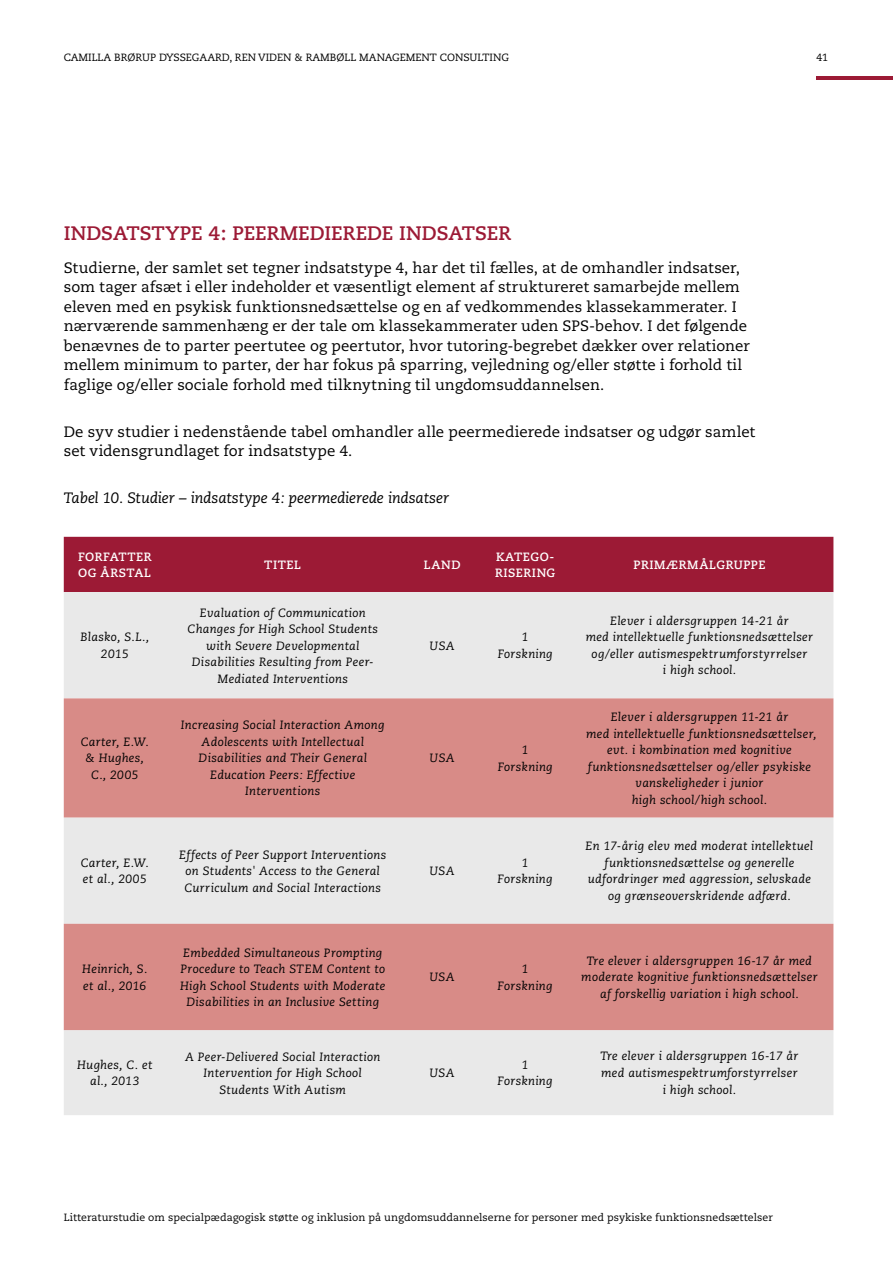
<style>
.page{position:relative;width:893px;height:1263px;background:#fff}
.page>*{position:absolute;margin:0;border:0;box-sizing:border-box;transform-origin:0 0}
.t1{font:700 19.5px "Caecilia";letter-spacing:-.005em;color:#9c1a35}
.t2{font:15px/19.5px "Caecilia";color:#000}
.t3{font:italic 15px "Caecilia";letter-spacing:-.01em;color:#000}
.t4{font:italic 12px/16.5px "Caecilia";letter-spacing:.025em;color:#000;text-align:center}
.t5{font:700 12px/16.5px "Caecilia";letter-spacing:.045em;color:#fff}
.t6{font:10.5px "Caecilia";letter-spacing:.005em;color:#000}
</style>
<div class="page">
<hr style="left:816px;top:76px;width:77px;height:4px;background:#9c1a35">
<div style="left:64px;top:537px;width:769px;height:55px;background:#9c1a35"></div>
<div style="left:64px;top:592px;width:769px;height:523px;background:#e9e9e9"></div>
<svg style="left:64px;top:698px;width:769px;height:332px;background:#dda9a6"></svg>
<p class="t6" style="left:64px;top:52px;width:447px">CAMILLA BRØRUP DYSSEGAARD, REN VIDEN &amp; RAMBØLL MANAGEMENT CONSULTING</p>
<p class="t6" style="left:816px;top:52px;width:13px">41</p>
<h1 class="t1" style="left:64px;top:222px;width:449px">INDSATSTYPE 4: PEERMEDIEREDE INDSATSER</h1>
<p class="t2" style="left:64px;top:258px;width:688px">Studierne, der samlet set tegner indsatstype 4, har det til fælles, at de omhandler indsatser, som tager afsæt i eller indeholder et væsentligt element af struktureret samarbejde mellem eleven med en psykisk funktionsnedsættelse og en af vedkommendes klassekammerater. I nærværende sammenhæng er der tale om klassekammerater uden SPS-behov. I det følgende benævnes de to parter peertutee og peertutor, hvor tutoring-begrebet dækker over relationer mellem minimum to parter, der har fokus på sparring, vejledning og/eller støtte i forhold til faglige og/eller sociale forhold med tilknytning til ungdomsuddannelsen.</p>
<p class="t2" style="left:64px;top:422px;width:693px">De syv studier i nedenstående tabel omhandler alle peermedierede indsatser og udgør samlet set vidensgrundlaget for indsatstype 4.</p>
<p class="t3" style="left:64px;top:490px;width:387px">Tabel 10. Studier – indsatstype 4: peermedierede indsatser</p>
<p class="t5" style="left:78px;top:549px;width:75px">FORFATTER<br>OG ÅRSTAL</p>
<p class="t5" style="left:264px;top:557px;width:39px">TITEL</p>
<p class="t5" style="left:424px;top:557px;width:38px">LAND</p>
<p class="t5" style="left:495px;top:549px;width:62px">KATEGO-<br>RISERING</p>
<p class="t5" style="left:633px;top:557px;width:134px">PRIMÆRMÅLGRUPPE</p>
<p class="t4" style="left:80px;top:629px;width:70px">Blasko, S.L.,<br>2015</p>
<p class="t4" style="left:81px;top:734px;width:70px">Carter, E.W. &amp; Hughes,<br>C., 2005</p>
<p class="t4" style="left:188px;top:604px;width:192px">Evaluation of Communication<br>Changes for High School Students with Severe Developmental<br>Disabilities Resulting from Peer-<br>Mediated Interventions</p>
<p class="t4" style="left:181px;top:717px;width:205px">Increasing Social Interaction Among<br>Adolescents with Intellectual<br>Disabilities and Their General<br>Education Peers: Effective<br>Interventions</p>
<p class="t4" style="left:81px;top:855px;width:70px;text-align:left">Carter, E.W. et al., 2005</p>
<p class="t4" style="left:179px;top:846px;width:208px">Effects of Peer Support Interventions on Students' Access to the General<br>Curriculum and Social Interactions</p>
<p class="t4" style="left:82px;top:961px;width:67px;text-align:left">Heinrich, S. et al., 2016</p>
<p class="t4" style="left:180px;top:944px;width:207px">Embedded Simultaneous Prompting Procedure to Teach STEM Content to High School Students with Moderate Disabilities in an Inclusive Setting</p>
<p class="t4" style="left:77px;top:1057px;width:76px">Hughes, C. et al., 2013</p>
<p class="t4" style="left:185px;top:1048px;width:197px">A Peer-Delivered Social Interaction<br>Intervention for High School<br>Students With Autism</p>
<p class="t4" style="left:430px;top:637px;width:27px">USA</p>
<p class="t4" style="left:498px;top:629px;width:56px">1<br>Forskning</p>
<p class="t4" style="left:430px;top:750px;width:27px">USA</p>
<p class="t4" style="left:498px;top:742px;width:56px">1<br>Forskning</p>
<p class="t4" style="left:430px;top:863px;width:27px">USA</p>
<p class="t4" style="left:498px;top:855px;width:56px">1<br>Forskning</p>
<p class="t4" style="left:586px;top:613px;width:229px">Elever i aldersgruppen 14-21 år<br>med intellektuelle funktionsnedsættelser og/eller autismespektrumforstyrrelser<br>i high school.</p>
<p class="t4" style="left:586px;top:709px;width:232px">Elever i aldersgruppen 11-21 år<br>med intellektuelle funktionsnedsættelser, evt. i kombination med kognitive funktionsnedsættelser og/eller psykiske vanskeligheder i junior<br>high school/high school.</p>
<p class="t4" style="left:586px;top:838px;width:229px">En 17-årig elev med moderat intellektuel funktionsnedsættelse og generelle udfordringer med aggression, selvskade og grænseoverskridende adfærd.</p>
<p class="t4" style="left:430px;top:969px;width:27px">USA</p>
<p class="t4" style="left:498px;top:961px;width:56px">1<br>Forskning</p>
<p class="t4" style="left:581px;top:953px;width:238px">Tre elever i aldersgruppen 16-17 år med moderate kognitive funktionsnedsættelser af forskellig variation i high school.</p>
<p class="t4" style="left:430px;top:1065px;width:27px">USA</p>
<p class="t4" style="left:498px;top:1056px;width:56px">1<br>Forskning</p>
<p class="t4" style="left:600px;top:1048px;width:199px">Tre elever i aldersgruppen 16-17 år med autismespektrumforstyrrelser i high school.</p>
<p class="t6" style="left:64px;top:1211px;width:710px">Litteraturstudie om specialpædagogisk støtte og inklusion på ungdomsuddannelserne for personer med psykiske funktionsnedsættelser</p>
</div>
